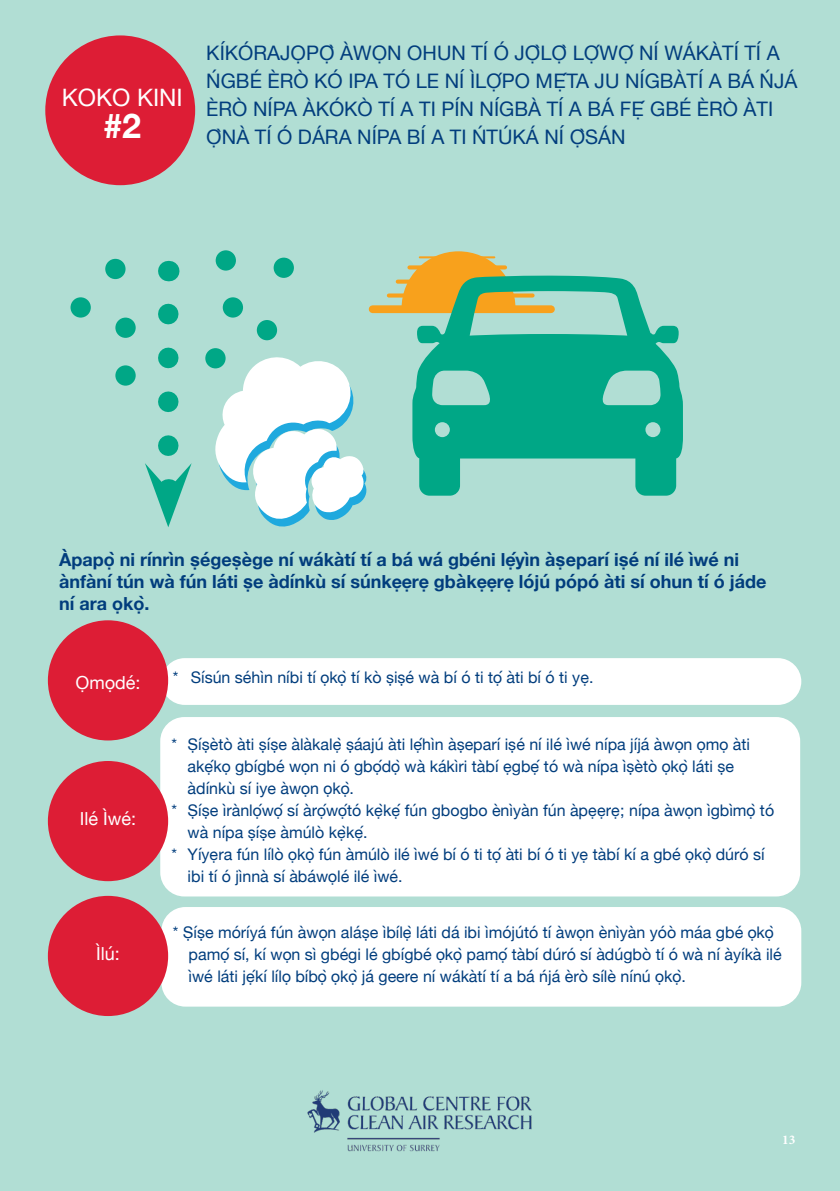
<style>
.page{position:relative;width:840px;height:1191px;background:#fff}
.page>*{position:absolute;margin:0;border:0;box-sizing:border-box;transform-origin:0 0}
.t1{font:700 34px "Helvetica Neue";color:#fff}
.t2{font:24px "Helvetica Neue";color:#fff}
.t3{font:20px/28px "Helvetica Neue";color:#013d7d}
.t4{font:700 18px/22px "Helvetica Neue";color:#013d7d}
.t5{font:18px "Helvetica Neue";color:#fff}
.t6{font:16px/22px "Helvetica Neue";color:#013d7d}
.t7{font:700 13.2px "Minion Pro";color:#fff}
</style>
<div class="page">
<div style="left:0;top:0;width:839px;height:1191px;background:#b1ded4"></div>
<img style="left:307px;top:1090px;width:225px;height:62px">
<svg style="left:158px;top:303px;width:20px;height:143px"></svg>
<svg style="left:168px;top:261px;width:1px;height:20px"></svg>
<svg style="left:145px;top:463px;width:46px;height:64px"></svg>
<svg style="left:401px;top:251px;width:106px;height:54px"></svg>
<div style="left:372px;top:305px;width:178px;height:8px;background:#f8a11c"></div>
<svg style="left:388px;top:293px;width:24px;height:4px"></svg>
<div style="left:397px;top:279px;width:121px;height:5px;background:#f8a11c"></div>
<hr style="left:409px;top:265px;width:95px;height:4px;background:#f8a11c">
<hr style="left:419px;top:256px;width:75px;height:2px;background:#f8a11c">
<svg style="left:213px;top:354px;width:154px;height:173px"></svg>
<div style="left:205px;top:348px;width:20px;height:20px;background:#00a786;border-radius:50%"></div>
<div style="left:223px;top:297px;width:20px;height:20px;background:#00a786;border-radius:50%"></div>
<div style="left:257px;top:320px;width:20px;height:20px;background:#00a786;border-radius:50%"></div>
<div style="left:273px;top:258px;width:21px;height:20px;background:#00a786;border-radius:50%"></div>
<div style="left:115px;top:365px;width:21px;height:21px;background:#00a786;border-radius:50%"></div>
<div style="left:70px;top:297px;width:21px;height:20px;background:#00a786;border-radius:50%"></div>
<div style="left:115px;top:317px;width:21px;height:21px;background:#00a786;border-radius:50%"></div>
<div style="left:105px;top:259px;width:20px;height:20px;background:#00a786;border-radius:50%"></div>
<div style="left:215px;top:250px;width:21px;height:20px;background:#00a786;border-radius:50%"></div>
<svg style="left:412px;top:276px;width:270px;height:219px;fill:#00a786"></svg>
<div style="left:160px;top:717px;width:639px;height:179px;background:#fff;border-radius:24px"></div>
<div style="left:161px;top:658px;width:639px;height:47px;background:#fff;border-radius:23px"></div>
<div style="left:48px;top:761px;width:120px;height:120px;background:#dd1d35;border-radius:50%"></div>
<div style="left:48px;top:620px;width:120px;height:120px;background:#dd1d35;border-radius:50%"></div>
<div style="left:161px;top:907px;width:639px;height:99px;background:#fff;border-radius:24px"></div>
<div style="left:48px;top:896px;width:120px;height:120px;background:#dd1d35;border-radius:50%"></div>
<div style="left:45px;top:35px;width:150px;height:150px;background:#dd1d35;border-radius:50%"></div>
<p class="t2" style="left:62px;top:80px;width:122px">KOKO KINI</p>
<p class="t1" style="left:103px;top:99px;width:39px">#2</p>
<p class="t3" style="left:206px;top:40px;width:592px">KÍKÓRAJỌPỌ̀ÀWỌN OHUN TÍ Ó JỌ̀LỌ̀LỌ́WỌ́ NÍ WÁKÀTÍ TÍ A ŃGBÉ ÈRÒ KÓ IPA TÓ LE NÍ ÌLỌ́PO MẸ́TA JU NÍGBÀTÍ A BÁ ŃJÁ ÈRÒ NÍPA ÀKÓKÒ TÍ A TI PÍN NÍGBÀ TÍ A BÁ FẸ́ GBÉ ÈRÒ ÀTI Ọ̀NÀ TÍ Ó DÁRA NÍPA BÍ A TI ŃTÚKÁ NÍ Ọ̀SÁN</p>
<p class="t4" style="left:59px;top:549px;width:708px">Àpapọ̀ni rínrìn ṣégeṣège ní wákàtí tí a bá wá gbéni lẹ́yìn àṣeparí iṣé ní ilé ìwé ni ànfàní tún wà fún láti ṣe àdínkù sí súnkẹẹrẹ gbàkẹẹrẹ lójú pópó àti sí ohun tí ó jáde ní ara ọkọ̀.</p>
<p class="t5" style="left:76px;top:669px;width:66px">Ọmọdé:</p>
<p class="t6" style="left:173px;top:667px;width:422px">* Sísún séhìn níbi tí ọkọ̀tí kò ṣiṣé wà bí ó ti tọ́ àti bí ó ti yẹ.</p>
<p class="t5" style="left:80px;top:805px;width:58px">Ilé Ìwé:</p>
<p class="t5" style="left:96px;top:940px;width:25px">Ìlú:</p>
<p class="t6" style="left:187px;top:734px;width:563px;text-indent:-16px">* Ṣíṣètò àti ṣíṣe àlàkalẹ̀ṣáajú àti lẹ́hìn àṣeparí iṣé ní ilé ìwé nípa jíjá àwọn ọmọ àti akẹ́kọ gbígbé wọn ni ó gbọ́dọ̀wà kákìri tàbí ẹgbẹ́ tó wà nípa ìṣètò ọkọ̀láti ṣe àdínkù sí iye àwọn ọkọ̀.</p>
<p class="t6" style="left:187px;top:800px;width:587px;text-indent:-16px">* Ṣíṣe ìrànlọ́wọ́ sí àrọ́wọ́tó kẹ̀kẹ́ fún gbogbo ènìyàn fún àpẹẹrẹ; nípa àwọn ìgbìmọ̀tó wà nípa ṣíṣe àmúlò kẹ̀kẹ́.</p>
<p class="t6" style="left:187px;top:844px;width:578px;text-indent:-16px">* Yíyẹra fún lílò ọkọ̀fún àmúlò ilé ìwé bí ó ti tọ́ àti bí ó ti yẹ tàbí kí a gbé ọkọ̀dúró sí ibi tí ó jìnnà sí àbáwọlé ilé ìwé.</p>
<p class="t6" style="left:188px;top:922px;width:594px;text-indent:-16px">* Ṣíṣe móríyá fún àwọn aláṣe ìbílẹ̀láti dá ibi ìmójútó tí àwọn ènìyàn yóò máa gbé ọkọ̀ pamọ́ sí, kí wọn sì gbégi lé gbígbé ọkọ̀pamọ́ tàbí dúró sí àdúgbò tí ó wà ní àyíkà ilé ìwé láti jẹ́kí lílọ bíbọ̀ọkọ̀já geere ní wákàtí tí a bá ńjá èrò sílè nínú ọkọ̀.</p>
<p class="t7" style="left:781px;top:1130px;width:15px">13</p>
</div>
